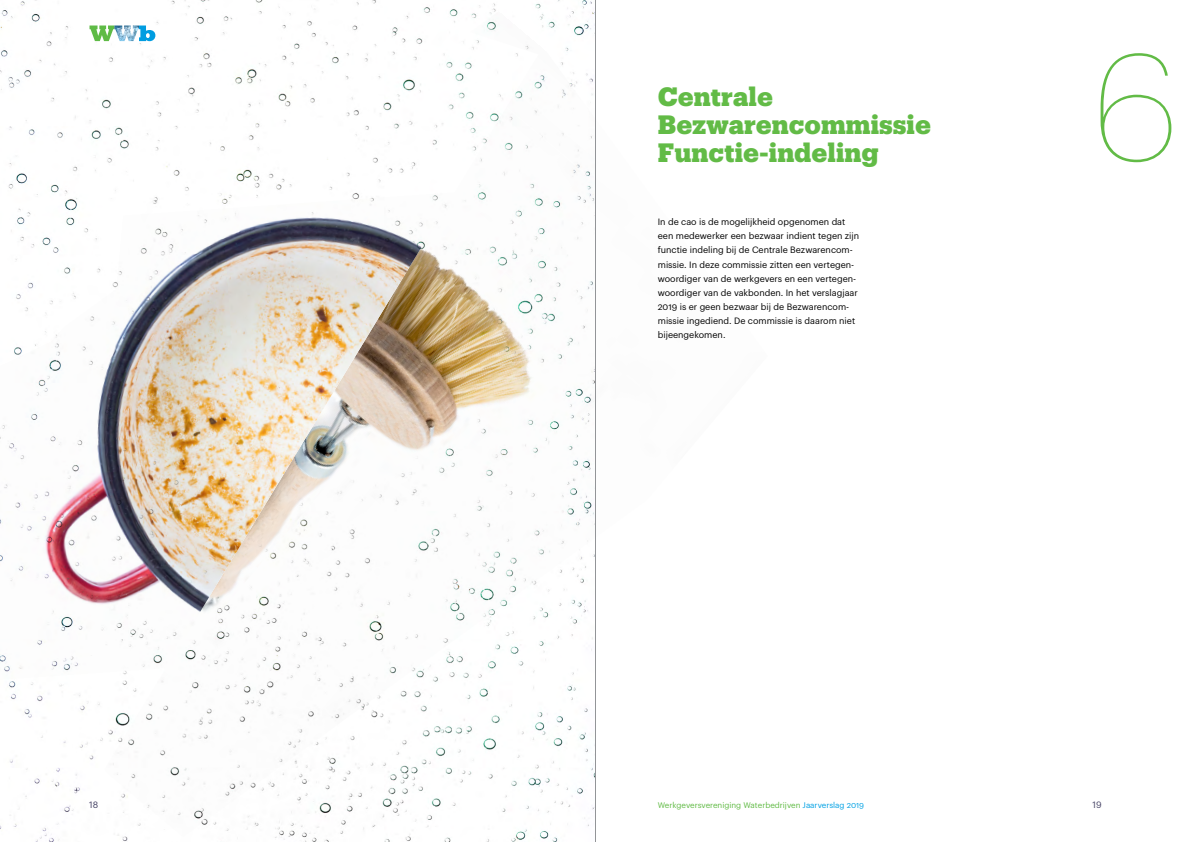
<style>
.page{position:relative;width:1191px;height:842px;background:#fff}
.page>*{position:absolute;margin:0;border:0;box-sizing:border-box;transform-origin:0 0}
.t1{font:100 150px "Produkt";color:#62bb46}
.t2{font:900 26px/28.1px "Produkt";color:#62bb46}
.t3{font:9px/14px "Graphik";color:#000}
.t4{font:9px "Graphik";color:#474466}
.t5{font:8px "Graphik";color:#62bb46}
.s1{color:#00a1e4}
</style>
<div class="page">
<img style="left:0;top:0;width:595px;height:842px">
<svg style="left:139px;top:26px;width:16px;height:15px"></svg>
<img style="left:114px;top:26px;width:25px;height:15px">
<svg style="left:89px;top:26px;width:25px;height:15px"></svg>
<hr style="left:595px;top:0;width:1px;height:842px;background:#939598">
<h2 class="t2" style="left:658px;top:81px;width:275px">Centrale<br>Bezwarencommissie<br>Functie-indeling</h2>
<p class="t3" style="left:658px;top:214px;width:203px">In de cao is de mogelijkheid opgenomen dat een medewerker een bezwaar indient tegen zijn functie indeling bij de Centrale Bezwarencom&shy;missie. In deze commissie zitten een vertegen&shy;woordiger van de werkgevers en een vertegen&shy;woordiger van de vakbonden. In het verslagjaar 2019 is er geen bezwaar bij de Bezwarencom&shy;missie ingediend. De commissie is daarom niet bijeengekomen.</p>
<h1 class="t1" style="left:1090px;top:8px;width:91px">6</h1>
<p class="t4" style="left:89px;top:798px;width:11px">18</p>
<p class="t4" style="left:1092px;top:798px;width:11px">19</p>
<p class="t5" style="left:658px;top:799px;width:208px">Werkgeversvereniging Waterbedrijven <span class="s1">Jaarverslag 2019</span></p>
</div>
